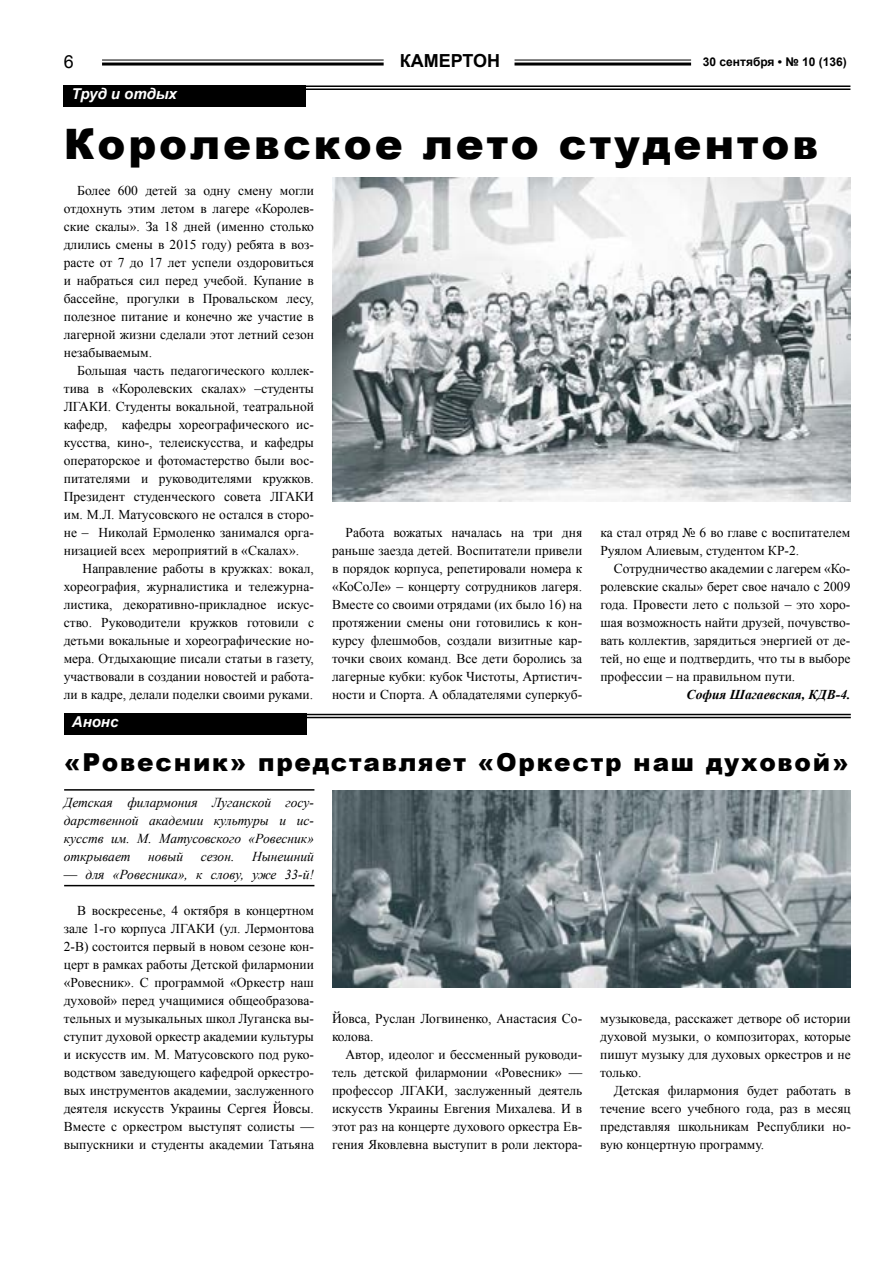
<style>
.page{position:relative;width:893px;height:1263px;background:#fff}
.page>*{position:absolute;margin:0;border:0;box-sizing:border-box;transform-origin:0 0}
.t1{font:900 42px "Arial";letter-spacing:.07em;color:#000}
.t2{font:900 24.75px "Arial";letter-spacing:.07em;color:#000}
.t3{font:700 18px "Arial";color:#000}
.t4{font:18px "Arial";color:#000}
.t5{font:italic 700 15px "Arial";color:#fff}
.t6{font:italic 13.65px/18px "Times New Roman";color:#000101;text-align:justify}
.t7{font:13.5px/18px "Times New Roman";color:#000;text-align:justify}
.t8{font:italic 700 13.5px "Times New Roman";color:#000}
.t9{font:700 12px "Arial";color:#000}
.s1{font-style:normal;font-size:13.5px;color:#000}
</style>
<div class="page">
<hr style="left:102px;top:60px;width:282px;height:1px;background:#000">
<hr style="left:102px;top:63px;width:282px;height:3px;background:#000">
<hr style="left:514px;top:60px;width:177px;height:1px;background:#000">
<hr style="left:514px;top:63px;width:177px;height:3px;background:#000">
<div style="left:63px;top:85px;width:243px;height:22px;background:#000"></div>
<hr style="left:64px;top:88px;width:786px;height:2px;background:#000">
<hr style="left:64px;top:85px;width:786px;height:2px;background:#000">
<img style="left:332px;top:177px;width:518px;height:324px">
<div style="left:64px;top:714px;width:243px;height:21px;background:#000"></div>
<hr style="left:64px;top:717px;width:787px;height:1px;background:#000">
<hr style="left:64px;top:714px;width:787px;height:1px;background:#000">
<hr style="left:64px;top:789px;width:250px;height:2px;background:#000">
<hr style="left:64px;top:885px;width:250px;height:1px;background:#000">
<img style="left:332px;top:791px;width:518px;height:196px">
<h3 class="t4" style="left:64px;top:50px;width:12px">6</h3>
<h3 class="t3" style="left:400px;top:49px;width:102px">КАМЕРТОН</h3>
<p class="t9" style="left:703px;top:54px;width:146px">30 сентября • № 10 (136)</p>
<p class="t5" style="left:72px;top:84px;width:107px">Труд и отдых</p>
<h1 class="t1" style="left:64px;top:114px;width:756px">Королевское лето студентов</h1>
<p class="t7" style="left:64px;top:181px;width:252px;text-indent:14px">Более 600 детей за одну смену могли отдохнуть этим летом в лагере «Королев&shy;ские скалы». За 18 дней (именно столько длились смены в 2015 году) ребята в воз&shy;расте от 7 до 17 лет успели оздоровиться и набраться сил перед учебой. Купание в бассейне, прогулки в Провальском лесу, полезное питание и конечно же участие в лагерной жизни сделали этот летний сезон незабываемым.</p>
<p class="t7" style="left:64px;top:361px;width:252px;text-indent:14px">Большая часть педагогического коллек&shy;тива в «Королевских скалах» –студенты ЛГАКИ. Студенты вокальной, театральной кафедр, кафедры хореографического ис&shy;кусства, кино-, телеискусства, и кафедры операторское и фотомастерство были вос&shy;питателями и руководителями кружков.<br>Президент студенческого совета ЛГАКИ им. М.Л. Матусовского не остался в сторо&shy;не – Николай Ермоленко занимался орга&shy;низацией всех мероприятий в «Скалах».</p>
<p class="t7" style="left:64px;top:559px;width:252px;text-indent:19px">Направление работы в кружках: вокал, хореография, журналистика и тележурна&shy;листика, декоративно-прикладное искус&shy;ство. Руководители кружков готовили с детьми вокальные и хореографические но&shy;мера. Отдыхающие писали статьи в газету, участвовали в создании новостей и работа&shy;ли в кадре, делали поделки своими руками.</p>
<p class="t7" style="left:332px;top:523px;width:252px;text-indent:14px">Работа вожатых началась на три дня раньше заезда детей. Воспитатели привели в порядок корпуса, репетировали номера к «КоСоЛе» – концерту сотрудников лагеря.<br>Вместе со своими отрядами (их было 16) на протяжении смены они готовились к кон&shy;курсу флешмобов, создали визитные кар&shy;точки своих команд. Все дети боролись за лагерные кубки: кубок Чистоты, Артистич&shy;ности и Спорта. А обладателями суперкуб-</p>
<p class="t7" style="left:600px;top:523px;width:252px">ка стал отряд № 6 во главе с воспитателем<br>Руялом Алиевым, студентом КР-2.</p>
<p class="t7" style="left:600px;top:559px;width:252px;text-indent:14px">Сотрудничество академии с лагерем «Ко&shy;ролевские скалы» берет свое начало с 2009 года. Провести лето с пользой – это хоро&shy;шая возможность найти друзей, почувство&shy;вать коллектив, зарядиться энергией от де&shy;тей, но еще и подтвердить, что ты в выборе профессии – на правильном пути.</p>
<p class="t8" style="left:687px;top:685px;width:165px">София Шагаевская, КДВ-4.</p>
<p class="t5" style="left:72px;top:712px;width:48px">Анонс</p>
<h2 class="t2" style="left:64px;top:744px;width:786px">«Ровесник» представляет «Оркестр наш духовой»</h2>
<p class="t6" style="left:64px;top:793px;width:252px">Детская филармония Луганской госу&shy;дарственной академии культуры и ис&shy;кусств им. М. Матусовского «Ровесник» открывает</p>
<p class="t6" style="left:148px;top:847px;width:37px">новый</p>
<p class="t6" style="left:201px;top:847px;width:35px">сезон.</p>
<p class="t6" style="left:252px;top:847px;width:63px">Нынешний</p>
<p class="t6" style="left:64px;top:865px;width:252px"><span class="s1">—</span> для «Ровесника», к слову, уже 33-й!</p>
<p class="t7" style="left:64px;top:901px;width:252px;text-indent:14px">В воскресенье, 4 октября в концертном зале 1-го корпуса ЛГАКИ (ул. Лермонтова 2-В) состоится первый в новом сезоне кон&shy;церт в рамках работы Детской филармонии «Ровесник». С программой «Оркестр наш духовой» перед учащимися общеобразова&shy;тельных и музыкальных школ Луганска вы&shy;ступит духовой оркестр академии культуры и искусств им. М. Матусовского под руко&shy;водством заведующего кафедрой оркестро&shy;вых инструментов академии, заслуженного деятеля искусств Украины Сергея Йовсы.<br>Вместе с оркестром выступят солисты — выпускники и студенты академии Татьяна</p>
<p class="t7" style="left:332px;top:1009px;width:252px">Йовса, Руслан Логвиненко, Анастасия Со&shy;колова.</p>
<p class="t7" style="left:332px;top:1045px;width:252px;text-indent:14px">Автор, идеолог и бессменный руководи&shy;тель детской филармонии «Ровесник» — профессор ЛГАКИ, заслуженный деятель искусств Украины Евгения Михалева. И в этот раз на концерте духового оркестра Ев&shy;гения Яковлевна выступит в роли лектора-</p>
<p class="t7" style="left:600px;top:1009px;width:252px">музыковеда, расскажет детворе об истории духовой музыки, о композиторах, которые пишут музыку для духовых оркестров и не только.</p>
<p class="t7" style="left:600px;top:1081px;width:252px;text-indent:14px">Детская филармония будет работать в течение всего учебного года, раз в месяц представляя школьникам Республики но&shy;вую концертную программу.</p>
</div>
